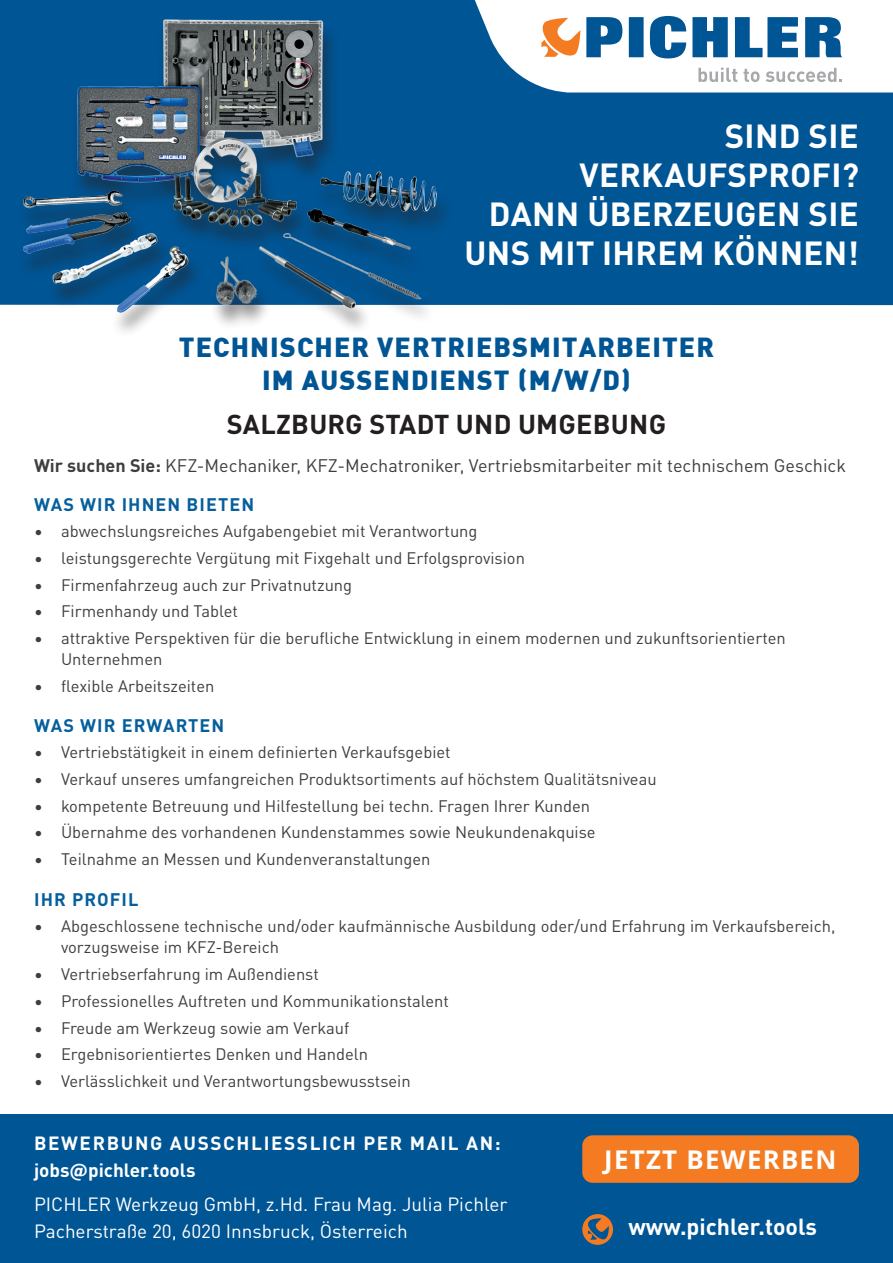
<style>
.page{position:relative;width:893px;height:1263px;background:#fff}
.page>*{position:absolute;margin:0;border:0;box-sizing:border-box;transform-origin:0 0}
.t1{font:700 33px/39px "DINOT";letter-spacing:.01em;color:#fff;text-align:right}
.t2{font:900 27px/33px "DIN";letter-spacing:.04em;color:#005595;text-align:center}
.t3{font:700 27px "DINOT";letter-spacing:.01em;color:#231f20}
.t4{font:700 25.8px "Open Sans";letter-spacing:.05em;color:#fff}
._10_www_Adresse{font:700 22.95px "DINOT";color:#fff}
.t5{font:18.9px "DINOT";color:#fff}
.t6{font:700 18.9px "DINOT";letter-spacing:.085em;color:#fff}
.t7{font:700 18.9px "DINOT";color:#fff}
.t8{font:18px "DINOT";color:#3e3e3f}
.t9{font:700 18px "DINOT";letter-spacing:.06em;color:#055f9d}
.t10{font:16.5px/21px "DINOT";color:#3e3e3f}
.s1{font-weight:700}
</style>
<div class="page">
<div style="left:0;top:1115px;width:893px;height:148px;background:#005595"></div>
<svg style="left:582px;top:1214px;width:31px;height:31px"></svg>
<svg style="left:0;top:0;width:893px;height:305px;fill:#005595"></svg>
<img style="left:17px;top:6px;width:433px;height:326px">
<div style="left:582px;top:1135px;width:277px;height:48px;background:#f47b21;border-radius:10px"></div>
<svg style="left:586px;top:16px;width:256px;height:42px"></svg>
<svg style="left:541px;top:18px;width:39px;height:39px"></svg>
<svg style="left:698px;top:68px;width:39px;height:14px"></svg>
<svg style="left:743px;top:69px;width:16px;height:13px"></svg>
<svg style="left:766px;top:68px;width:76px;height:14px"></svg>
<p class="t1" style="left:580px;top:114px;width:281px">SIND SIE<br>VERKAUFSPROFI?</p>
<p class="t1" style="left:465px;top:192px;width:396px">DANN ÜBERZEUGEN SIE<br>UNS MIT IHREM KÖNNEN!</p>
<p class="t2" style="left:179px;top:329px;width:537px">TECHNISCHER VERTRIEBSMITARBEITER<br>IM AUSSENDIENST (M/W/D)</p>
<p class="t3" style="left:227px;top:403px;width:441px">SALZBURG STADT UND UMGEBUNG</p>
<p class="t8" style="left:34px;top:452px;width:814px"><span class="s1">Wir suchen Sie:</span> KFZ-Mechaniker, KFZ-Mechatroniker, Vertriebsmitarbeiter mit technischem Geschick</p>
<p class="t9" style="left:34px;top:490px;width:222px">WAS WIR IHNEN BIETEN</p>
<p class="t10" style="left:34px;top:519px;width:445px">• abwechslungsreiches Aufgabengebiet mit Verantwortung</p>
<p class="t10" style="left:34px;top:546px;width:492px">• leistungsgerechte Vergütung mit Fixgehalt und Erfolgsprovision</p>
<p class="t10" style="left:34px;top:573px;width:320px">• Firmenfahrzeug auch zur Privatnutzung</p>
<p class="t10" style="left:34px;top:600px;width:206px">• Firmenhandy und Tablet</p>
<p class="t10" style="left:61px;top:627px;width:726px;text-indent:-27px">• attraktive Perspektiven für die berufliche Entwicklung in einem modernen und zukunftsorientierten<br>Unternehmen</p>
<p class="t10" style="left:34px;top:675px;width:182px">• flexible Arbeitszeiten</p>
<p class="t9" style="left:34px;top:711px;width:192px">WAS WIR ERWARTEN</p>
<p class="t10" style="left:34px;top:740px;width:418px">• Vertriebstätigkeit in einem definierten Verkaufsgebiet</p>
<p class="t10" style="left:34px;top:767px;width:624px">• Verkauf unseres umfangreichen Produktsortiments auf höchstem Qualitätsniveau</p>
<p class="t10" style="left:34px;top:794px;width:558px">• kompetente Betreuung und Hilfestellung bei techn. Fragen Ihrer Kunden</p>
<p class="t10" style="left:34px;top:821px;width:563px">• Übernahme des vorhandenen Kundenstammes sowie Neukundenakquise</p>
<p class="t10" style="left:34px;top:848px;width:398px">• Teilnahme an Messen und Kundenveranstaltungen</p>
<p class="t9" style="left:34px;top:885px;width:106px">IHR PROFIL</p>
<p class="t10" style="left:61px;top:914px;width:776px;text-indent:-27px">• Abgeschlossene technische und/oder kaufmännische Ausbildung oder/und Erfahrung im Verkaufsbereich, vorzugsweise im KFZ-Bereich</p>
<p class="t10" style="left:34px;top:962px;width:286px">• Vertriebserfahrung im Außendienst</p>
<p class="t10" style="left:34px;top:989px;width:416px">• Professionelles Auftreten und Kommunikationstalent</p>
<p class="t10" style="left:34px;top:1016px;width:317px">• Freude am Werkzeug sowie am Verkauf</p>
<p class="t10" style="left:34px;top:1043px;width:335px">• Ergebnisorientiertes Denken und Handeln</p>
<p class="t10" style="left:34px;top:1070px;width:378px">• Verlässlichkeit und Verantwortungsbewusstsein</p>
<p class="t6" style="left:34px;top:1128px;width:468px">BEWERBUNG AUSSCHLIESSLICH PER MAIL AN:</p>
<p class="t7" style="left:34px;top:1155px;width:163px">jobs@pichler.tools</p>
<p class="t5" style="left:34px;top:1189px;width:475px">PICHLER Werkzeug GmbH, z.Hd. Frau Mag. Julia Pichler</p>
<p class="t5" style="left:34px;top:1216px;width:375px">Pacherstraße 20, 6020 Innsbruck, Österreich</p>
<p class="_10_www_Adresse" style="left:628px;top:1208px;width:190px">www.pichler.tools</p>
<p class="t4" style="left:604px;top:1141px;width:234px">JETZT BEWERBEN</p>
</div>
